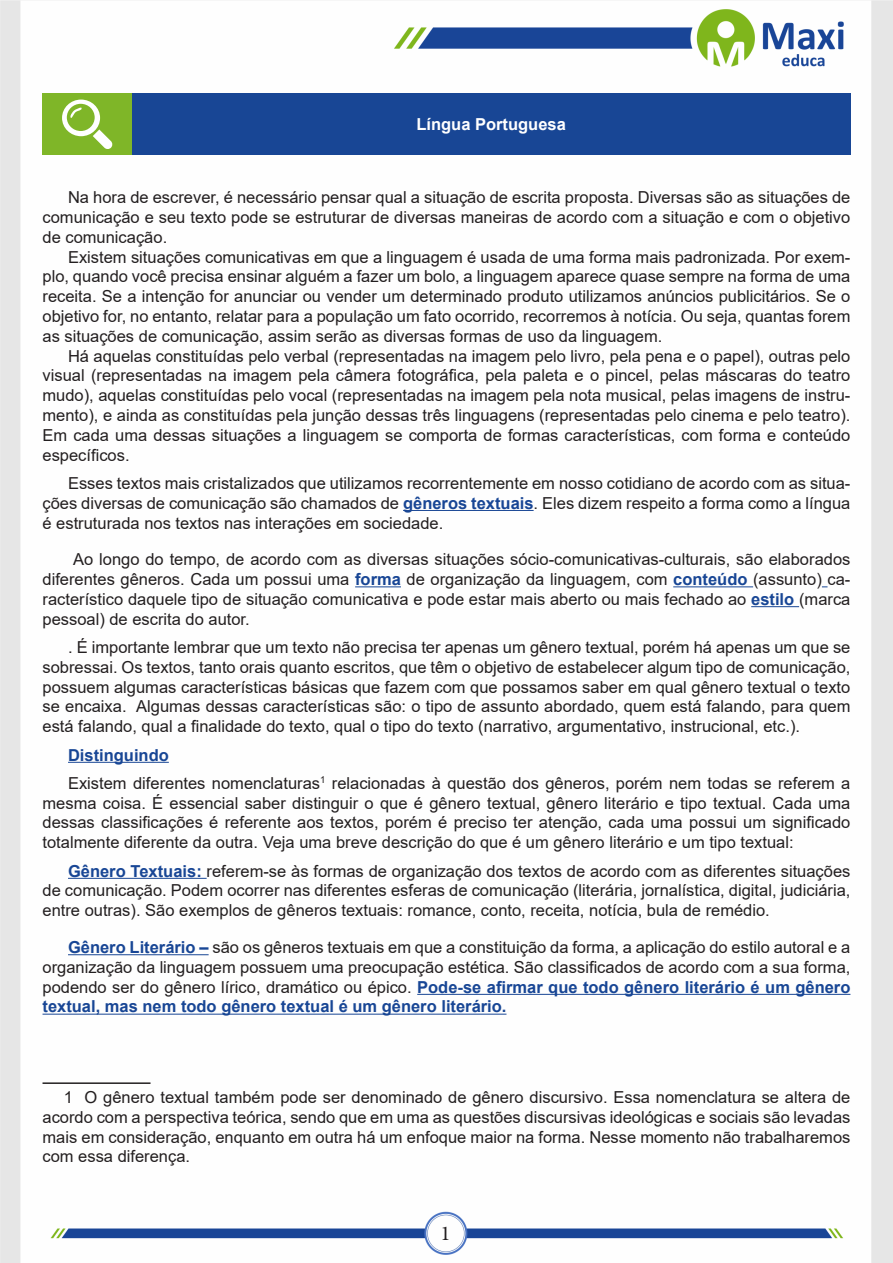
<style>
.page{position:relative;width:893px;height:1263px;background:#fff}
.page>*{position:absolute;margin:0;border:0;box-sizing:border-box;transform-origin:0 0}
.t1{font:21px "Minion Pro";color:#231f20}
.Texto{font:16.5px/19.8px "Arial";color:#231f20;text-align:justify}
.Titulo_de_Caixa{font:700 16.5px "Arial";color:#fff}
.t2{font:700 16.5px "Arial";color:#184695}
.s1{font-weight:700;color:#184695}
</style>
<div class="page">
<img style="left:0;top:0;width:893px;height:1263px">
<hr style="left:403px;top:510px;width:131px;height:1px;background:#184695">
<hr style="left:355px;top:586px;width:46px;height:1px;background:#184695">
<hr style="left:673px;top:586px;width:80px;height:1px;background:#184695">
<hr style="left:751px;top:606px;width:48px;height:1px;background:#184695">
<hr style="left:68px;top:762px;width:101px;height:1px;background:#184695">
<hr style="left:68px;top:878px;width:139px;height:1px;background:#184695">
<hr style="left:68px;top:954px;width:141px;height:1px;background:#184695">
<hr style="left:417px;top:994px;width:433px;height:1px;background:#184695">
<hr style="left:43px;top:1014px;width:463px;height:1px;background:#184695">
<div style="left:43px;top:94px;width:89px;height:61px;background:#7fb628"></div>
<div style="left:132px;top:94px;width:718px;height:61px;background:#184695"></div>
<svg style="left:62px;top:100px;width:51px;height:49px"></svg>
<hr style="left:43px;top:1082px;width:108px;height:2px;background:#231f20">
<p class="Titulo_de_Caixa" style="left:416px;top:113px;width:151px">Língua Portuguesa</p>
<p class="Texto" style="left:43px;top:187px;width:809px;text-indent:26px">Na hora de escrever, é necessário pensar qual a situação de escrita proposta. Diversas são as situações de comunicação e seu texto pode se estruturar de diversas maneiras de acordo com a situação e com o objetivo de comunicação.</p>
<p class="Texto" style="left:43px;top:247px;width:809px;text-indent:26px">Existem situações comunicativas em que a linguagem é usada de uma forma mais padronizada. Por exem&shy;plo, quando você precisa ensinar alguém a fazer um bolo, a linguagem aparece quase sempre na forma de uma receita. Se a intenção for anunciar ou vender um determinado produto utilizamos anúncios publicitários. Se o objetivo for, no entanto, relatar para a população um fato ocorrido, recorremos à notícia. Ou seja, quantas forem as situações de comunicação, assim serão as diversas formas de uso da linguagem.</p>
<p class="Texto" style="left:43px;top:346px;width:809px;text-indent:26px">Há aquelas constituídas pelo verbal (representadas na imagem pelo livro, pela pena e o papel), outras pelo visual (representadas na imagem pela câmera fotográfica, pela paleta e o pincel, pelas máscaras do teatro mudo), aquelas constituídas pelo vocal (representadas na imagem pela nota musical, pelas imagens de instru&shy;mento), e ainda as constituídas pela junção dessas três linguagens (representadas pelo cinema e pelo teatro).<br>Em cada uma dessas situações a linguagem se comporta de formas características, com forma e conteúdo específicos.</p>
<p class="Texto" style="left:43px;top:473px;width:809px;text-indent:26px">Esses textos mais cristalizados que utilizamos recorrentemente em nosso cotidiano de acordo com as situa&shy;ções diversas de comunicação são chamados de <span class="s1">gêneros textuais</span>. Eles dizem respeito a forma como a língua é estruturada nos textos nas interações em sociedade.</p>
<p class="Texto" style="left:43px;top:549px;width:809px;text-indent:31px">Ao longo do tempo, de acordo com as diversas situações sócio-comunicativas-culturais, são elaborados diferentes gêneros. Cada um possui uma <span class="s1">forma</span> de organização da linguagem, com <span class="s1">conteúdo</span> (assunto) ca&shy;racterístico daquele tipo de situação comunicativa e pode estar mais aberto ou mais fechado ao <span class="s1">estilo</span> (marca pessoal) de escrita do autor.</p>
<p class="Texto" style="left:43px;top:637px;width:809px;text-indent:26px">. É importante lembrar que um texto não precisa ter apenas um gênero textual, porém há apenas um que se sobressai. Os textos, tanto orais quanto escritos, que têm o objetivo de estabelecer algum tipo de comunicação, possuem algumas características básicas que fazem com que possamos saber em qual gênero textual o texto se encaixa. Algumas dessas características são: o tipo de assunto abordado, quem está falando, para quem está falando, qual a finalidade do texto, qual o tipo do texto (narrativo, argumentativo, instrucional, etc.).</p>
<p class="t2" style="left:68px;top:743px;width:102px">Distinguindo</p>
<p class="Texto" style="left:43px;top:773px;width:809px;text-indent:26px">Existem diferentes nomenclaturas<sup>1</sup> relacionadas à questão dos gêneros, porém nem todas se referem a mesma coisa. É essencial saber distinguir o que é gênero textual, gênero literário e tipo textual. Cada uma dessas classificações é referente aos textos, porém é preciso ter atenção, cada uma possui um significado totalmente diferente da outra. Veja uma breve descrição do que é um gênero literário e um tipo textual:</p>
<p class="Texto" style="left:43px;top:861px;width:809px;text-indent:26px"><span class="s1">Gênero Textuais:</span> referem-se às formas de organização dos textos de acordo com as diferentes situações de comunicação. Podem ocorrer nas diferentes esferas de comunicação (literária, jornalística, digital, judiciária, entre outras). São exemplos de gêneros textuais: romance, conto, receita, notícia, bula de remédio.</p>
<p class="Texto" style="left:43px;top:937px;width:809px;text-indent:26px"><span class="s1">Gênero Literário –</span> são os gêneros textuais em que a constituição da forma, a aplicação do estilo autoral e a organização da linguagem possuem uma preocupação estética. São classificados de acordo com a sua forma, podendo ser do gênero lírico, dramático ou épico. <span class="s1">Pode-se afirmar que todo gênero literário é um gênero textual, mas nem todo gênero textual é um gênero literário.</span></p>
<p class="Texto" style="left:43px;top:1087px;width:809px;text-indent:21px">1 O gênero textual também pode ser denominado de gênero discursivo. Essa nomenclatura se altera de acordo com a perspectiva teórica, sendo que em uma as questões discursivas ideológicas e sociais são levadas mais em consideração, enquanto em outra há um enfoque maior na forma. Nesse momento não trabalharemos com essa diferença.</p>
<p class="t1" style="left:440px;top:1219px;width:12px">1</p>
</div>
